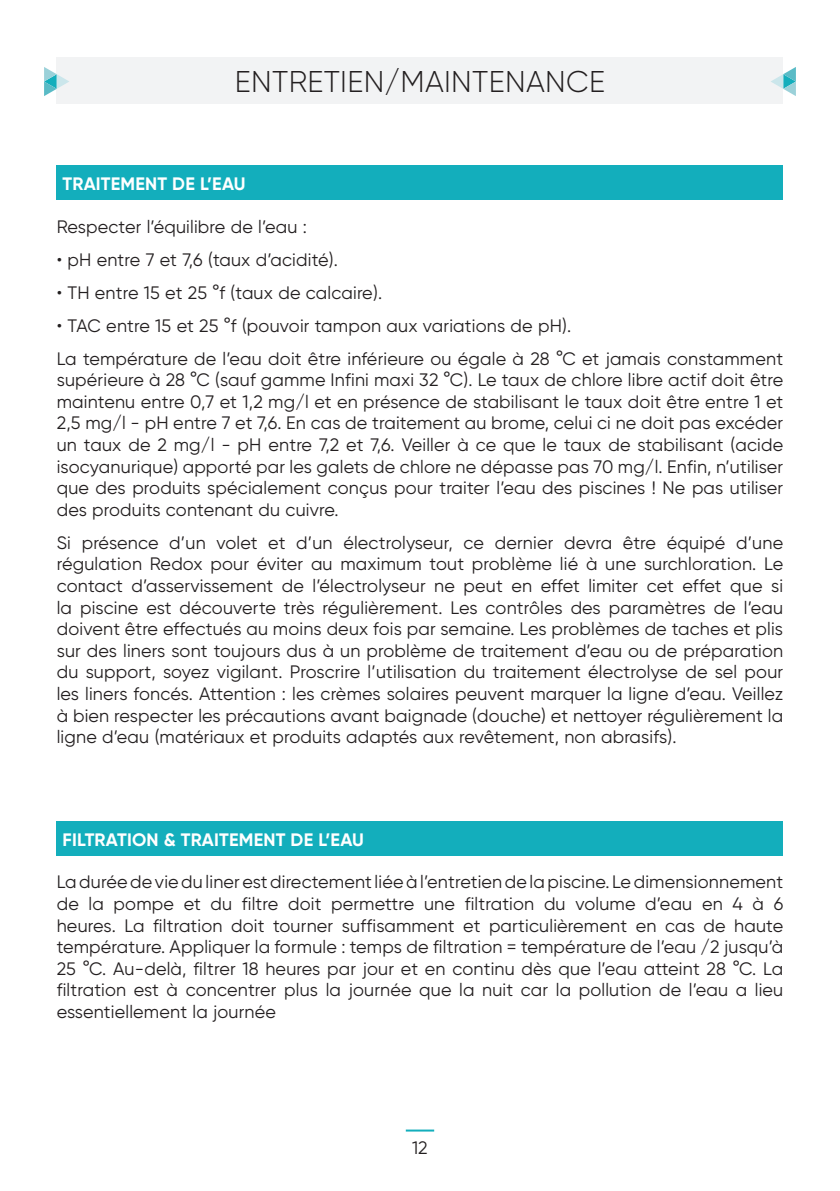
<style>
.page{position:relative;width:840px;height:1191px;background:#fff}
.page>*{position:absolute;margin:0;border:0;box-sizing:border-box;transform-origin:0 0}
.Nom_chap{font:300 30px "Gilroy";letter-spacing:.01em;color:#231f20}
.PAGE_U2{font:18px/21.6px "Gilroy";letter-spacing:.01em;color:#231f20;text-align:justify}
.t1{font:700 18px "Gilroy";letter-spacing:.01em;color:#fff}
</style>
<div class="page">
<div style="left:57px;top:57px;width:725px;height:46px;background:#f2f3f4"></div>
<svg style="left:44px;top:67px;width:25px;height:29px"></svg>
<svg style="left:771px;top:67px;width:24px;height:29px"></svg>
<hr style="left:405px;top:1129px;width:29px;height:2px;background:#13aebc">
<div style="left:57px;top:166px;width:725px;height:34px;background:#13aebc"></div>
<div style="left:57px;top:821px;width:725px;height:34px;background:#13aebc"></div>
<p class="Nom_chap" style="left:235px;top:63px;width:371px">ENTRETIEN/MAINTENANCE</p>
<p class="t1" style="left:62px;top:173px;width:184px">TRAITEMENT DE L’EAU</p>
<p class="PAGE_U2" style="left:57px;top:215px;width:251px">Respecter l’équilibre de l’eau :</p>
<p class="PAGE_U2" style="left:57px;top:248px;width:282px">• pH entre 7 et 7,6 (taux d’acidité).</p>
<p class="PAGE_U2" style="left:57px;top:281px;width:327px">• TH entre 15 et 25 °f (taux de calcaire).</p>
<p class="PAGE_U2" style="left:57px;top:314px;width:515px">• TAC entre 15 et 25 °f (pouvoir tampon aux variations de pH).</p>
<p class="PAGE_U2" style="left:57px;top:347px;width:727px">La température de l’eau doit être inférieure ou égale à 28 °C et jamais constamment supérieure à 28 °C (sauf gamme Infini maxi 32 °C). Le taux de chlore libre actif doit être maintenu entre 0,7 et 1,2 mg/l et en présence de stabilisant le taux doit être entre 1 et 2,5 mg/l - pH entre 7 et 7,6. En cas de traitement au brome, celui ci ne doit pas excéder un taux de 2 mg/l - pH entre 7,2 et 7,6. Veiller à ce que le taux de stabilisant (acide isocyanurique) apporté par les galets de chlore ne dépasse pas 70 mg/l. Enfin, n’utiliser que des produits spécialement conçus pour traiter l’eau des piscines ! Ne pas utiliser des produits contenant du cuivre.</p>
<p class="PAGE_U2" style="left:57px;top:531px;width:727px">Si présence d’un volet et d’un électrolyseur, ce dernier devra être équipé d’une régulation Redox pour éviter au maximum tout problème lié à une surchloration. Le contact d’asservissement de l’électrolyseur ne peut en effet limiter cet effet que si la piscine est découverte très régulièrement. Les contrôles des paramètres de l’eau doivent être effectués au moins deux fois par semaine. Les problèmes de taches et plis sur des liners sont toujours dus à un problème de traitement d’eau ou de préparation du support, soyez vigilant. Proscrire l’utilisation du traitement électrolyse de sel pour les liners foncés. Attention : les crèmes solaires peuvent marquer la ligne d’eau. Veillez à bien respecter les précautions avant baignade (douche) et nettoyer régulièrement la ligne d’eau (matériaux et produits adaptés aux revêtement, non abrasifs).</p>
<p class="t1" style="left:62px;top:828px;width:303px">FILTRATION &amp; TRAITEMENT DE L’EAU</p>
<p class="PAGE_U2" style="left:57px;top:871px;width:727px">La durée de vie du liner est directement liée à l’entretien de la piscine. Le dimensionnement de la pompe et du filtre doit permettre une filtration du volume d’eau en 4 à 6 heures. La filtration doit tourner suffisamment et particulièrement en cas de haute température. Appliquer la formule : temps de filtration = température de l’eau /2 jusqu’à 25 °C. Au-delà, filtrer 18 heures par jour et en continu dès que l’eau atteint 28 °C. La filtration est à concentrer plus la journée que la nuit car la pollution de l’eau a lieu essentiellement la journée</p>
<p class="PAGE_U2" style="left:412px;top:1137px;width:17px">12</p>
</div>
